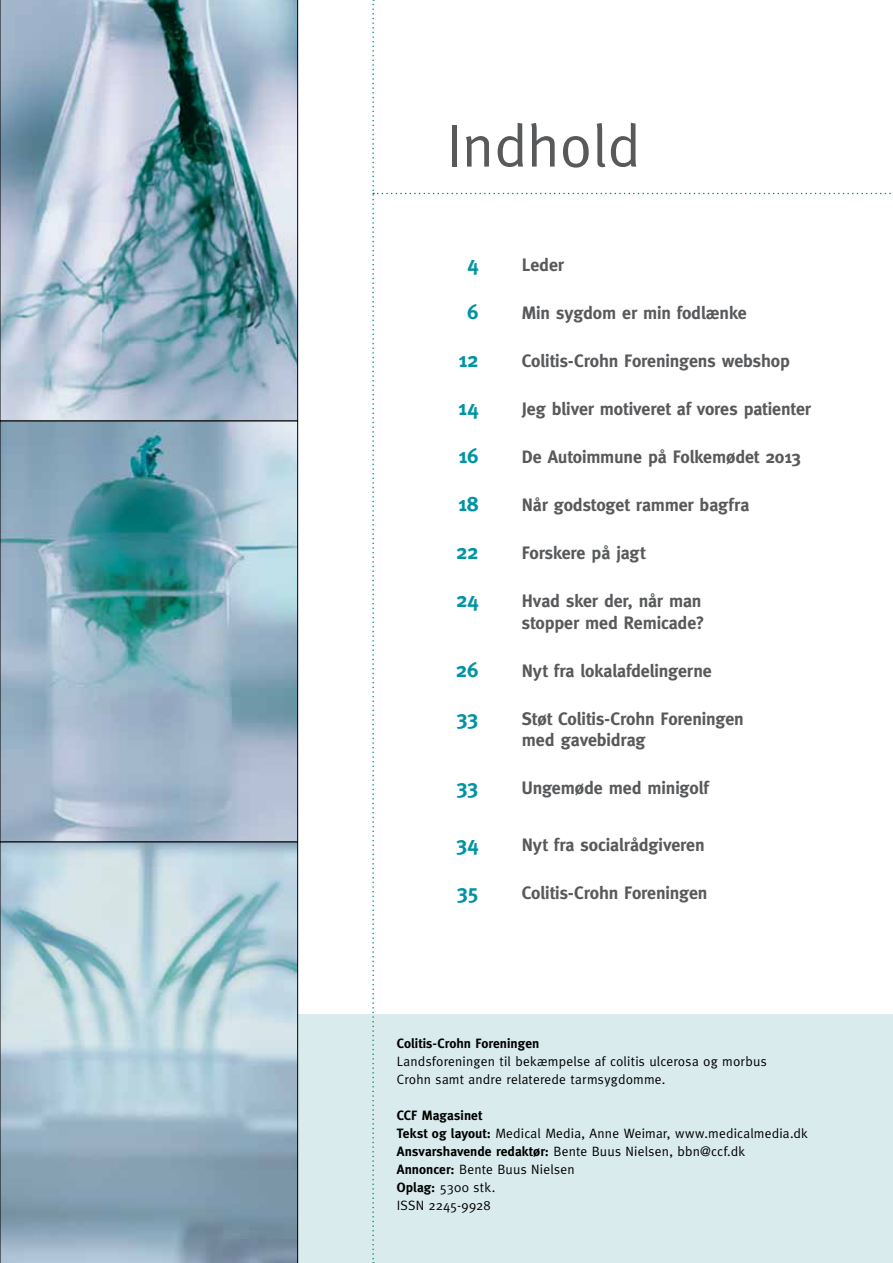
<style>
.page{position:relative;width:893px;height:1263px;background:#fff}
.page>*{position:absolute;margin:0;border:0;box-sizing:border-box;transform-origin:0 0}
.t1{font:60px "Meta";color:#58595b}
.t2{font:700 21px "Meta";letter-spacing:-.015em;color:#0094a3}
.t3{font:700 18px/21px "Meta";letter-spacing:-.01em;color:#58595b}
.t4{font:13.5px/18px "Meta";letter-spacing:.015em;color:#000}
.t5{font:700 13.5px "Meta";letter-spacing:.005em;color:#000}
.s1{font-weight:700}
</style>
<div class="page">
<div style="left:202px;top:1014px;width:691px;height:249px;background:#daebed"></div>
<img style="left:2px;top:423px;width:294px;height:417px">
<svg style="left:1px;top:0;width:297px;height:421px;background:#96b0bf"></svg>
<svg style="left:1px;top:842px;width:297px;height:421px;background:#a7c0cd"></svg>
<img style="left:0;top:49px;width:1px;height:1214px">
<img style="left:0;top:0;width:1px;height:47px">
<h1 class="t1" style="left:446px;top:111px;width:195px">Indhold</h1>
<p class="t2" style="left:467px;top:252px;width:13px">4</p>
<p class="t3" style="left:522px;top:255px;width:44px">Leder</p>
<p class="t2" style="left:467px;top:300px;width:13px">6</p>
<p class="t3" style="left:522px;top:303px;width:226px">Min sygdom er min fodlænke</p>
<p class="t2" style="left:458px;top:348px;width:22px">12</p>
<p class="t3" style="left:522px;top:351px;width:270px">Colitis-Crohn Foreningens webshop</p>
<p class="t2" style="left:458px;top:396px;width:22px">14</p>
<p class="t3" style="left:522px;top:399px;width:291px">Jeg bliver motiveret af vores patienter</p>
<p class="t2" style="left:458px;top:444px;width:22px">16</p>
<p class="t3" style="left:522px;top:447px;width:281px">De Autoimmune på Folkemødet 2013</p>
<p class="t2" style="left:458px;top:492px;width:22px">18</p>
<p class="t3" style="left:522px;top:495px;width:229px">Når godstoget rammer bagfra</p>
<p class="t2" style="left:456px;top:540px;width:24px">22</p>
<p class="t3" style="left:522px;top:543px;width:125px">Forskere på jagt</p>
<p class="t2" style="left:456px;top:588px;width:24px">24</p>
<p class="t3" style="left:522px;top:591px;width:184px">Hvad sker der, når man stopper med Remicade?</p>
<p class="t2" style="left:456px;top:657px;width:24px">26</p>
<p class="t3" style="left:522px;top:660px;width:191px">Nyt fra lokalafdelingerne</p>
<p class="t2" style="left:456px;top:705px;width:24px">33</p>
<p class="t3" style="left:522px;top:708px;width:223px">Støt Colitis-Crohn Foreningen med gavebidrag</p>
<p class="t2" style="left:456px;top:774px;width:24px">33</p>
<p class="t3" style="left:522px;top:777px;width:188px">Ungemøde med minigolf</p>
<p class="t2" style="left:456px;top:831px;width:24px">34</p>
<p class="t3" style="left:522px;top:834px;width:184px">Nyt fra socialrådgiveren</p>
<p class="t2" style="left:457px;top:879px;width:23px">35</p>
<p class="t3" style="left:522px;top:882px;width:187px">Colitis-Crohn Foreningen</p>
<p class="t5" style="left:397px;top:1035px;width:144px">Colitis-Crohn Foreningen</p>
<p class="t4" style="left:397px;top:1052px;width:371px">Landsforeningen til bekæmpelse af colitis ulcerosa og morbus<br>Crohn samt andre relaterede tarmsygdomme.</p>
<p class="t4" style="left:397px;top:1106px;width:413px"><span class="s1">CCF Magasinet<br>Tekst og layout:</span> Medical Media, Anne Weimar, www.medicalmedia.dk <span class="s1">Ansvarshavende redaktør:</span> Bente Buus Nielsen, bbn@ccf.dk<br><span class="s1">Annoncer:</span> Bente Buus Nielsen<br><span class="s1">Oplag:</span> 5300 stk.<br>ISSN 2245-9928</p>
</div>
